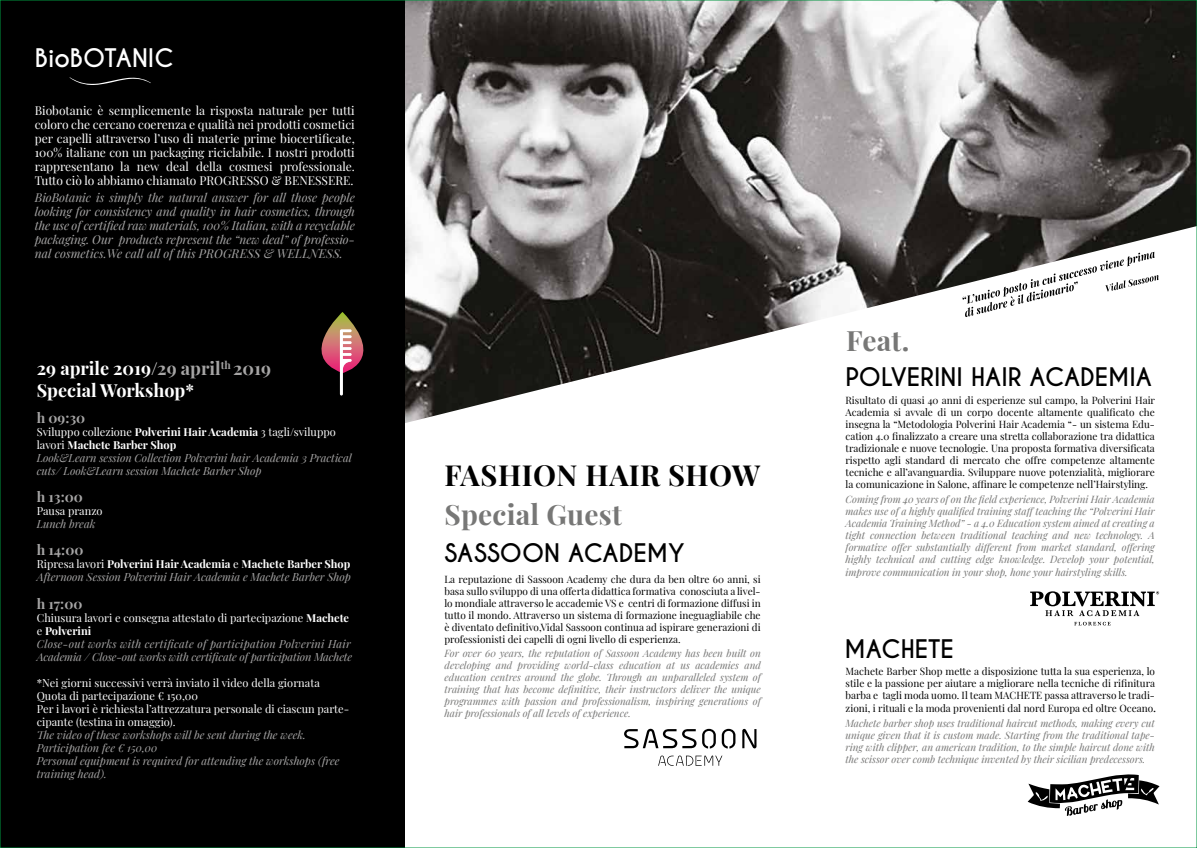
<style>
.page{position:relative;width:1197px;height:848px;background:#fff}
.page>*{position:absolute;margin:0;border:0;box-sizing:border-box;transform-origin:0 0}
.t1{font:700 29px "Playfair Display";letter-spacing:.015em;color:#000}
.t2{font:700 28px "Playfair Display";letter-spacing:.01em;color:#777776}
.t3{font:700 24px "Caviar Dreams";color:#000}
.t4{font:700 24px "Caviar Dreams";color:#fff}
.t5{font:700 18px/22px "Playfair Display";color:#fff}
.t6{font:700 14px "Playfair Display";color:#a6a5a5}
.t7{font:12px/14px "Playfair Display";color:#fff;text-align:justify}
.t8{font:italic 12px/14px "Playfair Display";letter-spacing:.01em;color:#a6a5a5;text-align:justify}
.t9{font:italic 11px/13px "Playfair Display";color:#a6a5a5}
.t10{font:11px/13px "Playfair Display";color:#fff}
.t11{font:10px/12px "Playfair Display";color:#000;text-align:justify}
.t12{font:italic 10px/12px "Playfair Display";color:#777776;text-align:justify}
.s1{color:#a6a5a5}
.s2{font-style:normal;color:#fff}
.s3{font-weight:700;font-style:normal;color:#fff}
.s4{font-size:12px}
</style>
<div class="page">
<svg style="left:742px;top:729px;width:14px;height:19px"></svg>
<svg style="left:624px;top:728px;width:72px;height:20px"></svg>
<svg style="left:702px;top:728px;width:13px;height:20px"></svg>
<svg style="left:721px;top:728px;width:14px;height:20px"></svg>
<svg style="left:658px;top:755px;width:64px;height:10px"></svg>
<svg style="left:1027px;top:774px;width:132px;height:42px"></svg>
<img style="left:404px;top:2px;width:790px;height:422px">
<div style="left:0;top:0;width:404px;height:848px;background:#000"></div>
<svg style="left:69px;top:77px;width:82px;height:8px"></svg>
<svg style="left:321px;top:312px;width:43px;height:83px"></svg>
<svg style="left:1074px;top:622px;width:36px;height:3px"></svg>
<svg style="left:1030px;top:591px;width:128px;height:25px"></svg>
<h3 class="t4" style="left:35px;top:43px;width:140px">BioBOTANIC</h3>
<p class="t7" style="left:35px;top:102px;width:321px">Biobotanic è semplicemente la risposta naturale per tutti coloro che cercano coerenza e qualità nei prodotti cosmetici per capelli attraverso l’uso di materie prime biocertificate, 100% italiane con un packaging riciclabile. I nostri prodotti rappresentano la new deal della cosmesi professionale.<br>Tutto ciò lo abbiamo chiamato PROGRESSO &amp; BENESSERE.</p>
<p class="t8" style="left:35px;top:189px;width:321px">BioBotanic is simply the natural answer for all those people looking for consistency and quality in hair cosmetics, through the use of certified raw materials, 100% Italian, with a recyclable packaging. Our products represent the “new deal” of professio&shy;nal cosmetics.We call all of this PROGRESS &amp; WELLNESS.</p>
<h3 class="t5" style="left:37px;top:355px;width:236px">29 aprile 2019/<span class="s1">29 april</span><sup>th</sup> <span class="s1">2019<br></span>Special Workshop*</h3>
<h3 class="t6" style="left:37px;top:406px;width:50px">h 09:30</h3>
<p class="t9" style="left:37px;top:424px;width:316px"><span class="s2">Sviluppo collezione</span> <span class="s3">Polverini Hair Academia</span> <span class="s2">3 tagli/sviluppo lavori</span> <span class="s3">Machete Barber Shop<br></span>Look&amp;Learn session Collection Polverini hair Academia 3 Practical cuts/ Look&amp;Learn session Machete Barber Shop</p>
<h3 class="t6" style="left:37px;top:485px;width:47px">h 13:00</h3>
<p class="t10" style="left:37px;top:503px;width:67px">Pausa pranzo</p>
<p class="t9" style="left:37px;top:516px;width:60px">Lunch break</p>
<h3 class="t6" style="left:37px;top:538px;width:48px">h 14:00</h3>
<p class="t9" style="left:37px;top:556px;width:315px"><span class="s2">Ripresa lavori</span> <span class="s3">Polverini Hair Academia</span> <span class="s2">e</span> <span class="s3">Machete Barber Shop<br></span>Afternoon Session Polverini Hair Academia e Machete Barber Shop</p>
<h3 class="t6" style="left:37px;top:592px;width:47px">h 17:00</h3>
<p class="t9" style="left:37px;top:610px;width:317px"><span class="s2">Chiusura lavori e consegna attestato di partecipazione</span> <span class="s3">Machete </span><span class="s2">e</span> <span class="s3">Polverini<br></span>Close-out works with certificate of participation Polverini Hair Academia / Close-out works with certificate of participation Machete</p>
<p class="t10" style="left:37px;top:675px;width:314px">*Nei giorni successivi verrà inviato il video della giornata Quota di partecipazione € 150,00<br>Per i lavori è richiesta l’attrezzatura personale di ciascun parte&shy;cipante (testina in omaggio).</p>
<p class="t9" style="left:37px;top:727px;width:304px">The video of these workshops will be sent during the week.<br>Participation fee € 150,00<br>Personal equipment is required for attending the workshops (free training head).</p>
<h1 class="t1" style="left:444px;top:452px;width:317px">FASHION HAIR SHOW</h1>
<h2 class="t2" style="left:444px;top:492px;width:179px">Special Guest</h2>
<h3 class="t3" style="left:444px;top:538px;width:242px">SASSOON ACADEMY</h3>
<p class="t11" style="left:444px;top:572px;width:318px">La reputazione di Sassoon Academy che dura da ben oltre 60 anni, si basa sullo sviluppo di una offerta didattica formativa conosciuta a livel&shy;lo mondiale attraverso le accademie VS e centri di formazione diffusi in tutto il mondo. Attraverso un sistema di formazione ineguagliabile che è diventato definitivo,Vidal Sassoon continua ad ispirare generazioni di professionisti dei capelli di ogni livello di esperienza.</p>
<p class="t12" style="left:444px;top:646px;width:318px">For over 60 years, the reputation of Sassoon Academy has been built on developing and providing world-class education at us academies and education centres around the globe. Through an unparalleled system of training that has become definitive, their instructors deliver the unique programmes with passion and professionalism, inspiring generations of hair professionals of all levels of experience.</p>
<h2 class="t2" style="left:846px;top:319px;width:65px">Feat.</h2>
<h3 class="t3" style="left:845px;top:362px;width:308px">POLVERINI HAIR ACADEMIA</h3>
<p class="t11" style="left:845px;top:393px;width:311px">Risultato di quasi 40 anni di esperienze sul campo, la Polverini Hair Academia si avvale di un corpo docente altamente qualificato che insegna la “Metodologia Polverini Hair Academia “- un sistema Edu&shy;cation 4.0 finalizzato a creare una stretta collaborazione tra didattica tradizionale e nuove tecnologie. Una proposta formativa diversificata rispetto agli standard di mercato che offre competenze altamente tecniche e all’avanguardia. Sviluppare nuove potenzialità, migliorare la comunicazione in Salone, affinare le competenze nell’Hairstyling.</p>
<p class="t12" style="left:845px;top:493px;width:311px">Coming from 40 years of on the field experience, Polverini Hair Academia makes use of a highly qualified training staff teaching the “Polverini Hair Academia Training Method” - a 4.0 Education system aimed at creating a tight connection between traditional teaching and new technology. A formative offer substantially different from market standard, offering highly technical and cutting edge knowledge. Develop your potential, improve communication in your shop, hone your hairstyling skills.</p>
<h3 class="t3" style="left:844px;top:634px;width:111px">MACHETE</h3>
<p class="t11" style="left:845px;top:664px;width:311px">Machete Barber Shop mette a disposizione tutta la sua esperienza, lo stile e la passione per aiutare a migliorare nella tecniche di rifinitura barba e tagli moda uomo. Il team MACHETE passa attraverso le tradi-</p>
<p class="t11" style="left:845px;top:701px;width:312px">zioni, i rituali e la moda provenienti dal nord Europa ed oltre Oceano<span class="s4">.</span></p>
<p class="t12" style="left:845px;top:716px;width:311px">Machete barber shop uses traditional haircut methods, making every cut unique given that it is custom made. Starting from the traditional tape&shy;ring with clipper, an american tradition, to the simple haircut done with the scissor over comb technique invented by their sicilian predecessors.</p>
</div>
